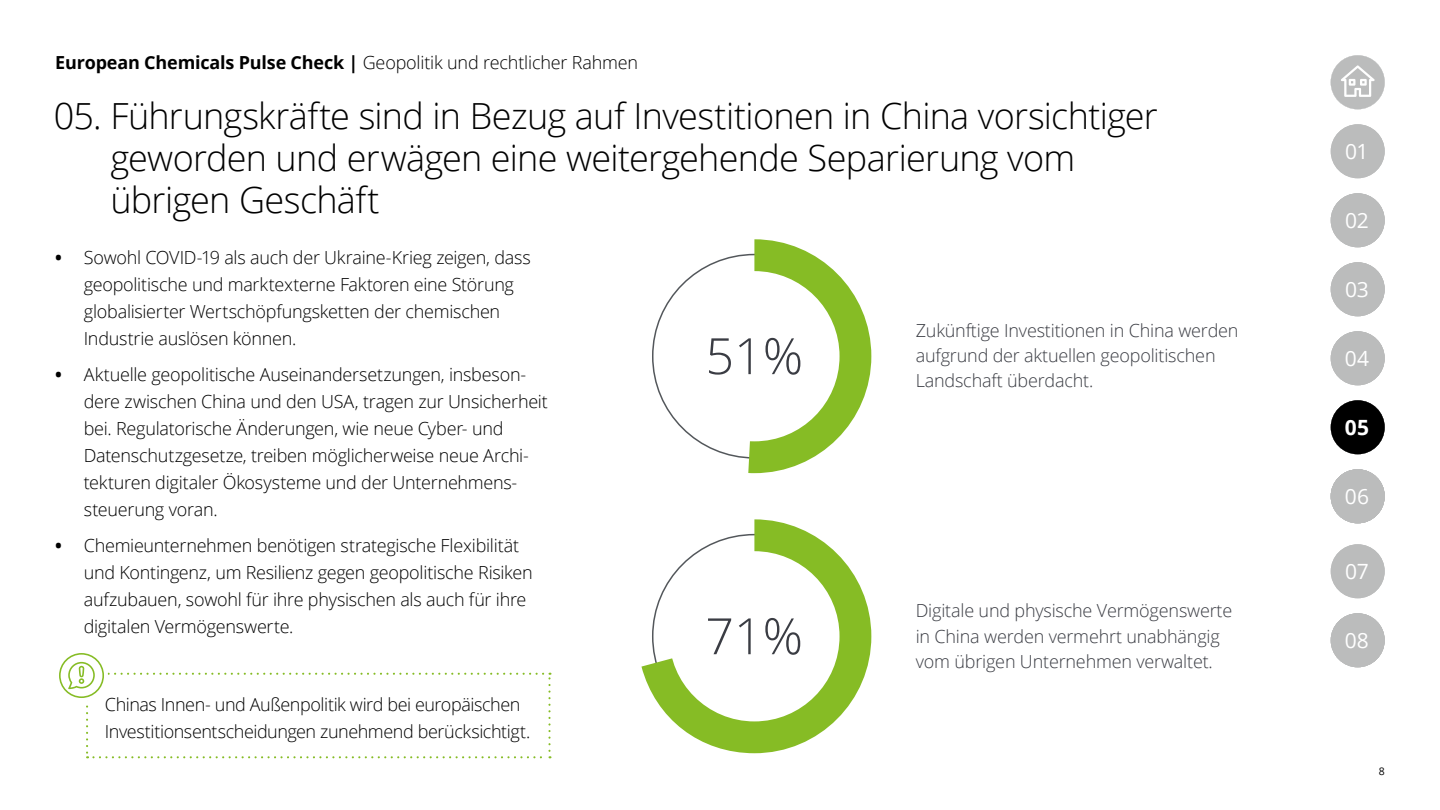
<style>
.page{position:relative;width:1440px;height:810px;background:#fff}
.page>*{position:absolute;margin:0;border:0;box-sizing:border-box;transform-origin:0 0}
.t1{font:300 50.1px "Open Sans";color:#3a3c43}
.t2{font:300 36px/42px "Open Sans";letter-spacing:-.02em;color:#000}
.t3{font:21px "Open Sans";letter-spacing:-.02em;color:#fff}
.t4{font:700 21px "Open Sans";color:#fff}
.t5{font:300 18px/27px "Open Sans";letter-spacing:-.015em;color:#000}
.t6{font:300 18px/25.2px "Open Sans";letter-spacing:-.01em;color:#3a3c43}
.t7{font:10.5px "Open Sans";color:#000}
.s1{font-weight:700}
</style>
<div class="page">
<div style="left:1331px;top:124px;width:54px;height:54px;background:#bbbcbc;border-radius:50%"></div>
<svg style="left:1331px;top:55px;width:54px;height:54px"></svg>
<div style="left:1331px;top:469px;width:54px;height:54px;background:#bbbcbc;border-radius:50%"></div>
<div style="left:1331px;top:331px;width:54px;height:54px;background:#bbbcbc;border-radius:50%"></div>
<div style="left:1331px;top:193px;width:54px;height:54px;background:#bbbcbc;border-radius:50%"></div>
<div style="left:1331px;top:262px;width:54px;height:54px;background:#bbbcbc;border-radius:50%"></div>
<div style="left:1331px;top:400px;width:54px;height:54px;background:#000;border-radius:50%"></div>
<div style="left:1331px;top:613px;width:54px;height:54px;background:#bbbcbc;border-radius:50%"></div>
<div style="left:1331px;top:544px;width:54px;height:54px;background:#bbbcbc;border-radius:50%"></div>
<svg style="left:59px;top:653px;width:492px;height:105px"></svg>
<svg style="left:748px;top:239px;width:123px;height:234px"></svg>
<div style="left:669px;top:271px;width:171px;height:170px;background:#fff;border-radius:50%"></div>
<svg style="left:641px;top:519px;width:230px;height:234px"></svg>
<div style="left:669px;top:551px;width:171px;height:170px;background:#fff;border-radius:50%"></div>
<p class="t5" style="left:55px;top:49px;width:584px"><span class="s1">European Chemicals Pulse Check |</span> Geopolitik und rechtlicher Rahmen</p>
<h2 class="t2" style="left:110px;top:94px;width:1049px;text-indent:-57px">05. Führungskräfte sind in Bezug auf Investitionen in China vorsichtiger geworden und erwägen eine weitergehende Separierung vom übrigen Geschäft</h2>
<p class="t5" style="left:84px;top:243px;width:449px;text-indent:-28px"><span class="s1">•</span> Sowohl COVID-19 als auch der Ukraine-Krieg zeigen, dass geopolitische und marktexterne Faktoren eine Störung globalisierter Wertschöpfungsketten der chemischen Industrie auslösen können.</p>
<p class="t5" style="left:84px;top:360px;width:466px;text-indent:-28px"><span class="s1">•</span> Aktuelle geopolitische Auseinandersetzungen, insbeson&shy;dere zwischen China und den USA, tragen zur Unsicherheit bei. Regulatorische Änderungen, wie neue Cyber- und Datenschutzgesetze, treiben möglicherweise neue Archi&shy;tekturen digitaler Ökosysteme und der Unternehmens&shy;steuerung voran.</p>
<p class="t5" style="left:84px;top:531px;width:450px;text-indent:-28px"><span class="s1">•</span> Chemieunternehmen benötigen strategische Flexibilität und Kontingenz, um Resilienz gegen geopolitische Risiken aufzubauen, sowohl für ihre physischen als auch für ihre digitalen Vermögenswerte.</p>
<p class="t6" style="left:916px;top:317px;width:324px">Zukünftige Investitionen in China werden aufgrund der aktuellen geopolitischen<br>Landschaft überdacht.</p>
<h1 class="t1" style="left:705px;top:322px;width:99px">51%</h1>
<p class="t6" style="left:916px;top:598px;width:318px">Digitale und physische Vermögenswerte in China werden vermehrt unabhängig vom übrigen Unternehmen verwaltet.</p>
<h1 class="t1" style="left:705px;top:602px;width:99px">71%</h1>
<p class="t5" style="left:105px;top:691px;width:427px">Chinas Innen- und Außenpolitik wird bei europäischen<br>Investitionsentscheidungen zunehmend berücksichtigt.</p>
<p class="t3" style="left:1345px;top:137px;width:25px">01</p>
<p class="t3" style="left:1345px;top:206px;width:25px">02</p>
<p class="t3" style="left:1345px;top:275px;width:25px">03</p>
<p class="t3" style="left:1345px;top:344px;width:26px">04</p>
<p class="t4" style="left:1345px;top:413px;width:26px">05</p>
<p class="t3" style="left:1345px;top:482px;width:26px">06</p>
<p class="t3" style="left:1345px;top:557px;width:25px">07</p>
<p class="t3" style="left:1345px;top:626px;width:26px">0 68</p>
<p class="t7" style="left:1379px;top:764px;width:8px">8</p>
</div>
